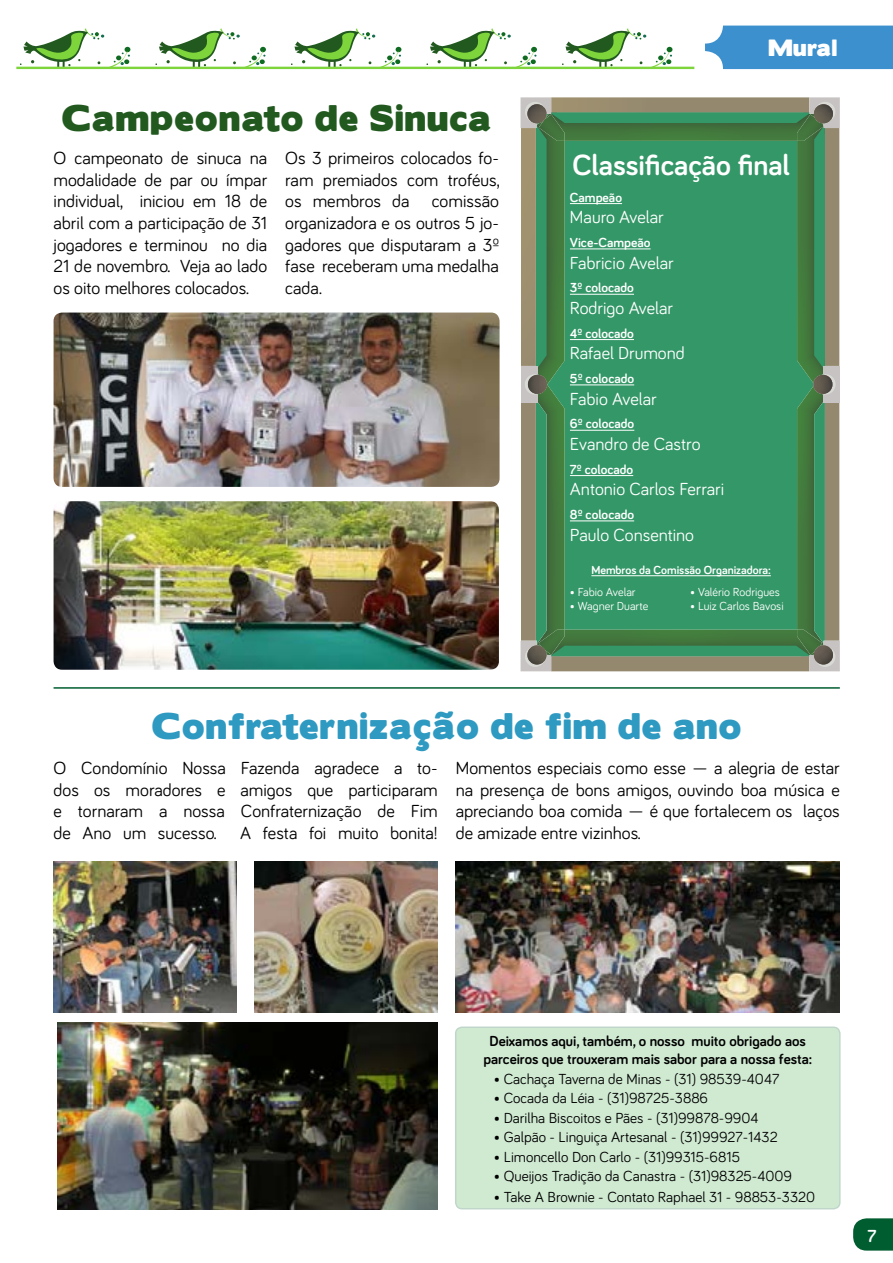
<style>
.page{position:relative;width:893px;height:1263px;background:#fff}
.page>*{position:absolute;margin:0;border:0;box-sizing:border-box;transform-origin:0 0}
.t1{font:33px "Boris Black Bloxx";letter-spacing:.04em;color:#2e99c1}
.t2{font:33px "Boris Black Bloxx";letter-spacing:.04em;color:#21591f}
.t3{font:700 30px "Bariol";color:#fff}
.t4{font:21px "Boris Black Bloxx";letter-spacing:.04em;color:#fff}
.t5{font:18px/21.6px "Bariol";color:#000;text-align:justify}
.t6{font:18px "Bariol";color:#fff}
.t7{font:700 18px "Bariol";color:#fff}
.t8{font:15px "Bariol";color:#000}
.t9{font:700 15px/18px "Bariol";color:#000;text-align:center}
.t10{font:700 13.5px "Bariol";color:#fff}
.t11{font:12px "Bariol";color:#fff}
.t12{font:700 12px "Bariol";color:#fff}
</style>
<div class="page">
<svg style="left:853px;top:1218px;width:40px;height:32px"></svg>
<div style="left:705px;top:26px;width:188px;height:43px;background:#3c90ce"></div>
<svg style="left:16px;top:28px;width:678px;height:41px"></svg>
<div style="left:456px;top:1027px;width:384px;height:182px;background:#d0ead2;border-radius:6px"></div>
<div style="left:455px;top:1026px;width:386px;height:183px;border:2px solid #005d30;border-radius:6px"></div>
<hr style="left:54px;top:687px;width:786px;height:2px;background:#005d30">
<div style="left:823px;top:366px;width:17px;height:37px;background:#c6c3c2"></div>
<div style="left:521px;top:366px;width:16px;height:37px;background:#c6c3c2"></div>
<svg style="left:521px;top:402px;width:319px;height:269px;background:#449163"></svg>
<img style="left:525px;top:647px;width:20px;height:20px">
<img style="left:527px;top:645px;width:19px;height:19px;border-radius:10px">
<svg style="left:521px;top:97px;width:319px;height:298px;background:#459164"></svg>
<img style="left:528px;top:375px;width:19px;height:19px">
<hr style="left:570px;top:203px;width:52px;height:1px;background:#fff">
<hr style="left:570px;top:249px;width:81px;height:1px;background:#fff">
<hr style="left:570px;top:294px;width:64px;height:1px;background:#fff">
<hr style="left:570px;top:339px;width:64px;height:1px;background:#fff">
<hr style="left:570px;top:385px;width:64px;height:1px;background:#fff">
<hr style="left:570px;top:430px;width:64px;height:1px;background:#fff">
<hr style="left:570px;top:475px;width:63px;height:1px;background:#fff">
<hr style="left:570px;top:521px;width:64px;height:1px;background:#fff">
<hr style="left:591px;top:575px;width:180px;height:1px;background:#fff">
<img style="left:54px;top:501px;width:445px;height:169px">
<img style="left:54px;top:313px;width:446px;height:174px">
<img style="left:456px;top:861px;width:384px;height:151px">
<img style="left:255px;top:861px;width:183px;height:151px">
<img style="left:54px;top:861px;width:182px;height:151px">
<img style="left:57px;top:1022px;width:381px;height:187px">
<h1 class="t2" style="left:62px;top:93px;width:430px">Campeonato de Sinuca</h1>
<p class="t5" style="left:54px;top:147px;width:215px">O campeonato de sinuca na modalidade de par ou ímpar individual, iniciou em 18 de abril com a participação de 31 jogadores e terminou no dia 21 de novembro. Veja ao lado os oito melhores colocados.</p>
<p class="t5" style="left:285px;top:147px;width:216px">Os 3 primeiros colocados fo&shy;ram premiados com troféus, os membros da comissão organizadora e os outros 5 jo&shy;gadores que disputaram a 3º fase receberam uma medalha cada.</p>
<p class="t4" style="left:768px;top:32px;width:70px">Mural</p>
<h2 class="t3" style="left:572px;top:144px;width:219px">Classificação final</h2>
<p class="t10" style="left:570px;top:188px;width:54px">Campeão</p>
<p class="t6" style="left:570px;top:205px;width:95px">Mauro Avelar</p>
<p class="t10" style="left:570px;top:233px;width:82px">Vice-Campeão</p>
<p class="t6" style="left:570px;top:251px;width:105px">Fabricio Avelar</p>
<p class="t10" style="left:570px;top:279px;width:66px">3º colocado</p>
<p class="t6" style="left:570px;top:296px;width:105px">Rodrigo Avelar</p>
<p class="t10" style="left:570px;top:324px;width:66px">4º colocado</p>
<p class="t6" style="left:570px;top:341px;width:116px">Rafael Drumond</p>
<p class="t10" style="left:570px;top:369px;width:66px">5º colocado</p>
<p class="t6" style="left:570px;top:387px;width:88px">Fabio Avelar</p>
<p class="t10" style="left:570px;top:415px;width:66px">6º colocado</p>
<p class="t6" style="left:570px;top:432px;width:132px">Evandro de Castro</p>
<p class="t10" style="left:570px;top:460px;width:65px">7º colocado</p>
<p class="t6" style="left:570px;top:477px;width:156px">Antonio Carlos Ferrari</p>
<p class="t10" style="left:570px;top:505px;width:66px">8º colocado</p>
<p class="t6" style="left:570px;top:523px;width:126px">Paulo Consentino</p>
<p class="t12" style="left:591px;top:562px;width:181px">Membros da Comissão Organizadora:</p>
<p class="t11" style="left:570px;top:583px;width:67px">• Fabio Avelar</p>
<p class="t11" style="left:570px;top:598px;width:80px">• Wagner Duarte</p>
<p class="t11" style="left:690px;top:583px;width:91px">• Valério Rodrigues</p>
<p class="t11" style="left:690px;top:598px;width:95px">• Luiz Carlos Bavosi</p>
<h1 class="t1" style="left:152px;top:701px;width:591px">Confraternização de fim de ano</h1>
<p class="t5" style="left:54px;top:757px;width:386px">O Condomínio Nossa Fazenda agradece a to&shy;dos os moradores e amigos que participaram e tornaram a nossa Confraternização de Fim de Ano um sucesso.</p>
<p class="t5" style="left:240px;top:821px;width:199px">A festa foi muito bonita!</p>
<p class="t5" style="left:456px;top:757px;width:386px">Momentos especiais como esse — a alegria de estar na presença de bons amigos, ouvindo boa música e apreciando boa comida — é que fortalecem os laços de amizade entre vizinhos.</p>
<p class="t9" style="left:483px;top:1031px;width:330px">Deixamos aqui, também, o nosso muito obrigado aos parceiros que trouxeram mais sabor para a nossa festa:</p>
<p class="t8" style="left:494px;top:1068px;width:287px">• Cachaça Taverna de Minas - (31) 98539-4047</p>
<p class="t8" style="left:494px;top:1088px;width:216px">• Cocada da Léia - (31)98725-3886</p>
<p class="t8" style="left:494px;top:1107px;width:266px">• Darilha Biscoitos e Pães - (31)99878-9904</p>
<p class="t8" style="left:494px;top:1127px;width:285px">• Galpão - Linguiça Artesanal - (31)99927-1432</p>
<p class="t8" style="left:494px;top:1146px;width:248px">• Limoncello Don Carlo - (31)99315-6815</p>
<p class="t8" style="left:494px;top:1166px;width:300px">• Queijos Tradição da Canastra - (31)98325-4009</p>
<p class="t8" style="left:494px;top:1187px;width:323px">• Take A Brownie - Contato Raphael 31 - 98853-3320</p>
<p class="t7" style="left:867px;top:1223px;width:11px">7</p>
</div>
